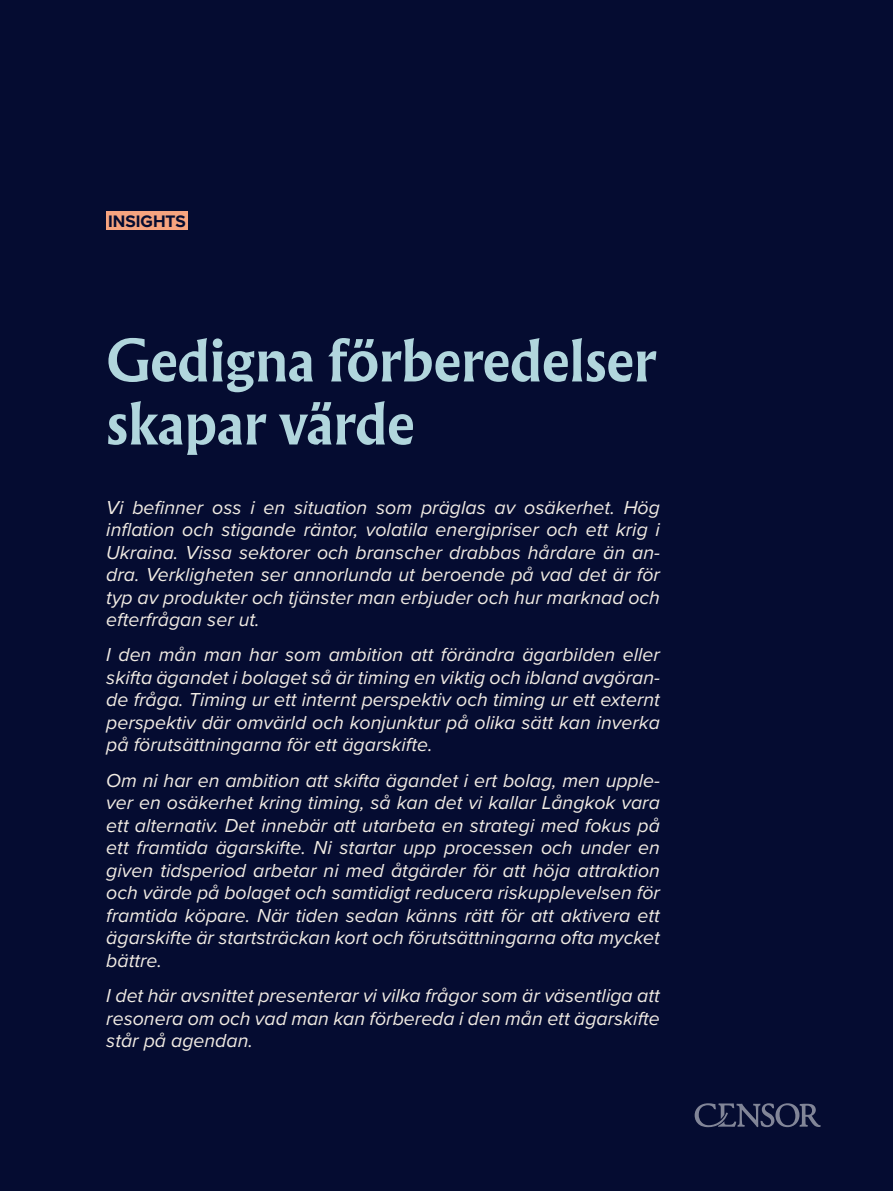
<style>
.page{position:relative;width:893px;height:1191px;background:#050c31}
.page>*{position:absolute;margin:0;border:0;box-sizing:border-box;transform-origin:0 0}
.Rubrik_1{font:700 52.5px/63px "Albertus Nova";color:#b1d6dd}
.Ingress_mi{font:italic 19.5px/22.5px "Proxima Nova";color:#f1ebe3;text-align:justify}
.Ingress_mi-2{font:700 17.25px "Proxima Nova";color:#050c31}
</style>
<div class="page">
<svg style="left:695px;top:1103px;width:126px;height:24px"></svg>
<div style="left:106px;top:212px;width:82px;height:18px;background:#f7a47f"></div>
<p class="Ingress_mi-2" style="left:108px;top:208px;width:79px">INSIGHTS</p>
<p class="Rubrik_1" style="left:106px;top:329px;width:552px">Gedigna förberedelser skapar värde</p>
<p class="Ingress_mi" style="left:106px;top:495px;width:555px">Vi befinner oss i en situation som präglas av osäkerhet. Hög inflation och stigande räntor, volatila energipriser och ett krig i Ukraina. Vissa sektorer och branscher drabbas hårdare än an&shy;dra. Verkligheten ser annorlunda ut beroende på vad det är för typ av produkter och tjänster man erbjuder och hur marknad och efterfrågan ser ut.</p>
<p class="Ingress_mi" style="left:106px;top:643px;width:555px">I den mån man har som ambition att förändra ägarbilden eller skifta ägandet i bolaget så är timing en viktig och ibland avgöran&shy;de fråga. Timing ur ett internt perspektiv och timing ur ett externt perspektiv där omvärld och konjunktur på olika sätt kan inverka på förutsättningarna för ett ägarskifte.</p>
<p class="Ingress_mi" style="left:106px;top:768px;width:555px">Om ni har en ambition att skifta ägandet i ert bolag, men upple&shy;ver en osäkerhet kring timing, så kan det vi kallar Långkok vara ett alternativ. Det innebär att utarbeta en strategi med fokus på ett framtida ägarskifte. Ni startar upp processen och under en given tidsperiod arbetar ni med åtgärder för att höja attraktion och värde på bolaget och samtidigt reducera riskupplevelsen för framtida köpare. När tiden sedan känns rätt för att aktivera ett ägarskifte är startsträckan kort och förutsättningarna ofta mycket bättre.</p>
<p class="Ingress_mi" style="left:106px;top:983px;width:555px">I det här avsnittet presenterar vi vilka frågor som är väsentliga att resonera om och vad man kan förbereda i den mån ett ägarskifte står på agendan.</p>
</div>
